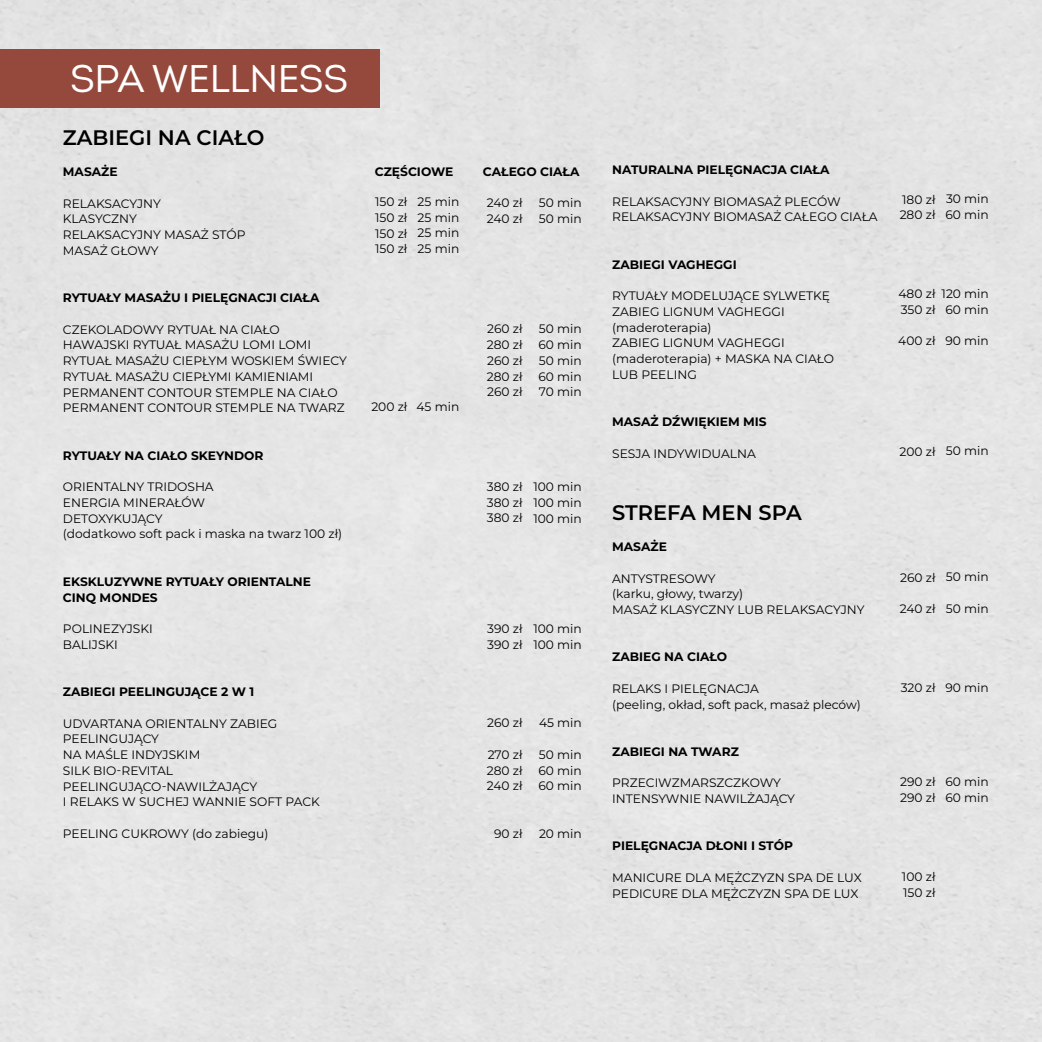
<style>
.page{position:relative;width:1042px;height:1042px;background:#e4e4e4}
.page>*{position:absolute;margin:0;border:0;box-sizing:border-box;transform-origin:0 0}
.t1{font:38.5px "Intro Book Alt";letter-spacing:-.01em;color:#fff}
.t2{font:600 21px "Montserrat";color:#000}
.t3{font:12.25px/15.8px "Montserrat";color:#000}
.t4{font:700 12.25px/15.8px "Montserrat";color:#000}
</style>
<div class="page">
<div style="left:0;top:49px;width:379px;height:59px;background:#94493c"></div>
<h1 class="t1" style="left:70px;top:55px;width:280px">SPA WELLNESS</h1>
<h2 class="t2" style="left:63px;top:122px;width:203px">ZABIEGI NA CIAŁO</h2>
<p class="t4" style="left:63px;top:163px;width:56px">MASAŻE</p>
<p class="t3" style="left:63px;top:195px;width:184px">RELAKSACYJNY<br>KLASYCZNY<br>RELAKSACYJNY MASAŻ STÓP<br>MASAŻ GŁOWY</p>
<p class="t4" style="left:63px;top:289px;width:258px">RYTUAŁY MASAŻU I PIELĘGNACJI CIAŁA</p>
<p class="t3" style="left:63px;top:321px;width:285px">CZEKOLADOWY RYTUAŁ NA CIAŁO HAWAJSKI RYTUAŁ MASAŻU LOMI LOMI RYTUAŁ MASAŻU CIEPŁYM WOSKIEM ŚWIECY RYTUAŁ MASAŻU CIEPŁYMI KAMIENIAMI PERMANENT CONTOUR STEMPLE NA CIAŁO PERMANENT CONTOUR STEMPLE NA TWARZ</p>
<p class="t4" style="left:63px;top:447px;width:202px">RYTUAŁY NA CIAŁO SKEYNDOR</p>
<p class="t3" style="left:63px;top:478px;width:281px">ORIENTALNY TRIDOSHA<br>ENERGIA MINERAŁÓW<br>DETOXYKUJĄCY<br>(dodatkowo soft pack i maska na twarz 100 zł)</p>
<p class="t4" style="left:63px;top:573px;width:249px">EKSKLUZYWNE RYTUAŁY ORIENTALNE<br>CINQ MONDES</p>
<p class="t3" style="left:63px;top:620px;width:91px">POLINEZYJSKI<br>BALIJSKI</p>
<p class="t4" style="left:63px;top:683px;width:193px">ZABIEGI PEELINGUJĄCE 2 W 1</p>
<p class="t3" style="left:63px;top:715px;width:258px">UDVARTANA ORIENTALNY ZABIEG<br>PEELINGUJĄCY<br>NA MAŚLE INDYJSKIM<br>SILK BIO-REVITAL<br>PEELINGUJĄCO-NAWILŻAJĄCY<br>I RELAKS W SUCHEJ WANNIE SOFT PACK</p>
<p class="t3" style="left:63px;top:825px;width:207px">PEELING CUKROWY (do zabiegu)</p>
<p class="t4" style="left:375px;top:164px;width:80px">CZĘŚCIOWE</p>
<p class="t4" style="left:483px;top:164px;width:98px">CAŁEGO CIAŁA</p>
<p class="t3" style="left:375px;top:193px;width:34px;text-align:justify">150 zł 150 zł 150 zł 150 zł</p>
<p class="t3" style="left:418px;top:193px;width:43px;text-align:justify">25 min 25 min 25 min 25 min</p>
<p class="t3" style="left:487px;top:195px;width:37px">240 zł<br>240 zł</p>
<p class="t3" style="left:539px;top:195px;width:44px">50 min<br>50 min</p>
<p class="t3" style="left:371px;top:398px;width:38px">200 zł</p>
<p class="t3" style="left:416px;top:398px;width:44px">45 min</p>
<p class="t3" style="left:487px;top:321px;width:37px;text-align:justify">260 zł 280 zł 260 zł 280 zł 260 zł</p>
<p class="t3" style="left:538px;top:321px;width:45px;text-align:justify">50 min 60 min 50 min 60 min 70 min</p>
<p class="t3" style="left:487px;top:478px;width:37px;text-align:justify">380 zł 380 zł 380 zł</p>
<p class="t3" style="left:533px;top:478px;width:50px;text-align:justify">100 min 100 min 100 min</p>
<p class="t3" style="left:487px;top:620px;width:37px">390 zł<br>390 zł</p>
<p class="t3" style="left:533px;top:620px;width:50px">100 min<br>100 min</p>
<p class="t3" style="left:487px;top:714px;width:37px">260 zł</p>
<p class="t3" style="left:487px;top:746px;width:37px;text-align:justify">270 zł 280 zł 240 zł</p>
<p class="t3" style="left:494px;top:825px;width:30px">90 zł</p>
<p class="t3" style="left:539px;top:714px;width:44px">45 min</p>
<p class="t3" style="left:538px;top:746px;width:45px;text-align:justify">50 min 60 min 60 min</p>
<p class="t3" style="left:539px;top:825px;width:44px">20 min</p>
<p class="t4" style="left:612px;top:161px;width:219px">NATURALNA PIELĘGNACJA CIAŁA</p>
<p class="t3" style="left:612px;top:193px;width:267px">RELAKSACYJNY BIOMASAŻ PLECÓW<br>RELAKSACYJNY BIOMASAŻ CAŁEGO CIAŁA</p>
<p class="t4" style="left:612px;top:256px;width:126px">ZABIEGI VAGHEGGI</p>
<p class="t3" style="left:612px;top:287px;width:223px">RYTUAŁY MODELUJĄCE SYLWETKĘ<br>ZABIEG LIGNUM VAGHEGGI (maderoterapia)<br>ZABIEG LIGNUM VAGHEGGI (maderoterapia) + MASKA NA CIAŁO<br>LUB PEELING</p>
<p class="t4" style="left:612px;top:413px;width:156px">MASAŻ DŹWIĘKIEM MIS</p>
<p class="t3" style="left:612px;top:445px;width:145px">SESJA INDYWIDUALNA</p>
<h2 class="t2" style="left:612px;top:497px;width:191px">STREFA MEN SPA</h2>
<p class="t4" style="left:612px;top:538px;width:56px">MASAŻE</p>
<p class="t3" style="left:612px;top:570px;width:254px">ANTYSTRESOWY<br>(karku, głowy, twarzy)<br>MASAŻ KLASYCZNY LUB RELAKSACYJNY</p>
<p class="t4" style="left:612px;top:648px;width:116px">ZABIEG NA CIAŁO</p>
<p class="t3" style="left:612px;top:680px;width:250px">RELAKS I PIELĘGNACJA<br>(peeling, okład, soft pack, masaż pleców)</p>
<p class="t4" style="left:612px;top:743px;width:128px">ZABIEGI NA TWARZ</p>
<p class="t3" style="left:612px;top:775px;width:184px">PRZECIWZMARSZCZKOWY<br>INTENSYWNIE NAWILŻAJĄCY</p>
<p class="t4" style="left:612px;top:837px;width:182px">PIELĘGNACJA DŁONI I STÓP</p>
<p class="t3" style="left:612px;top:869px;width:251px">MANICURE DLA MĘŻCZYZN SPA DE LUX<br>PEDICURE DLA MĘŻCZYZN SPA DE LUX</p>
<p class="t3" style="left:899px;top:191px;width:37px">180 zł<br>280 zł</p>
<p class="t3" style="left:945px;top:191px;width:45px">30 min<br>60 min</p>
<p class="t3" style="left:941px;top:285px;width:49px;text-align:center">120 min<br>60 min</p>
<p class="t3" style="left:945px;top:332px;width:45px">90 min</p>
<p class="t3" style="left:898px;top:285px;width:39px">480 zł<br>350 zł</p>
<p class="t3" style="left:898px;top:333px;width:39px">400 zł</p>
<p class="t3" style="left:899px;top:443px;width:38px">200 zł</p>
<p class="t3" style="left:946px;top:443px;width:44px">50 min</p>
<p class="t3" style="left:900px;top:569px;width:37px">260 zł</p>
<p class="t3" style="left:899px;top:600px;width:37px">240 zł</p>
<p class="t3" style="left:946px;top:569px;width:44px">50 min</p>
<p class="t3" style="left:946px;top:600px;width:44px">50 min</p>
<p class="t3" style="left:900px;top:679px;width:36px">320 zł</p>
<p class="t3" style="left:945px;top:679px;width:45px">90 min</p>
<p class="t3" style="left:900px;top:774px;width:37px">290 zł<br>290 zł</p>
<p class="t3" style="left:945px;top:773px;width:45px">60 min<br>60 min</p>
<p class="t3" style="left:902px;top:868px;width:35px">100 zł<br>150 zł</p>
</div>
